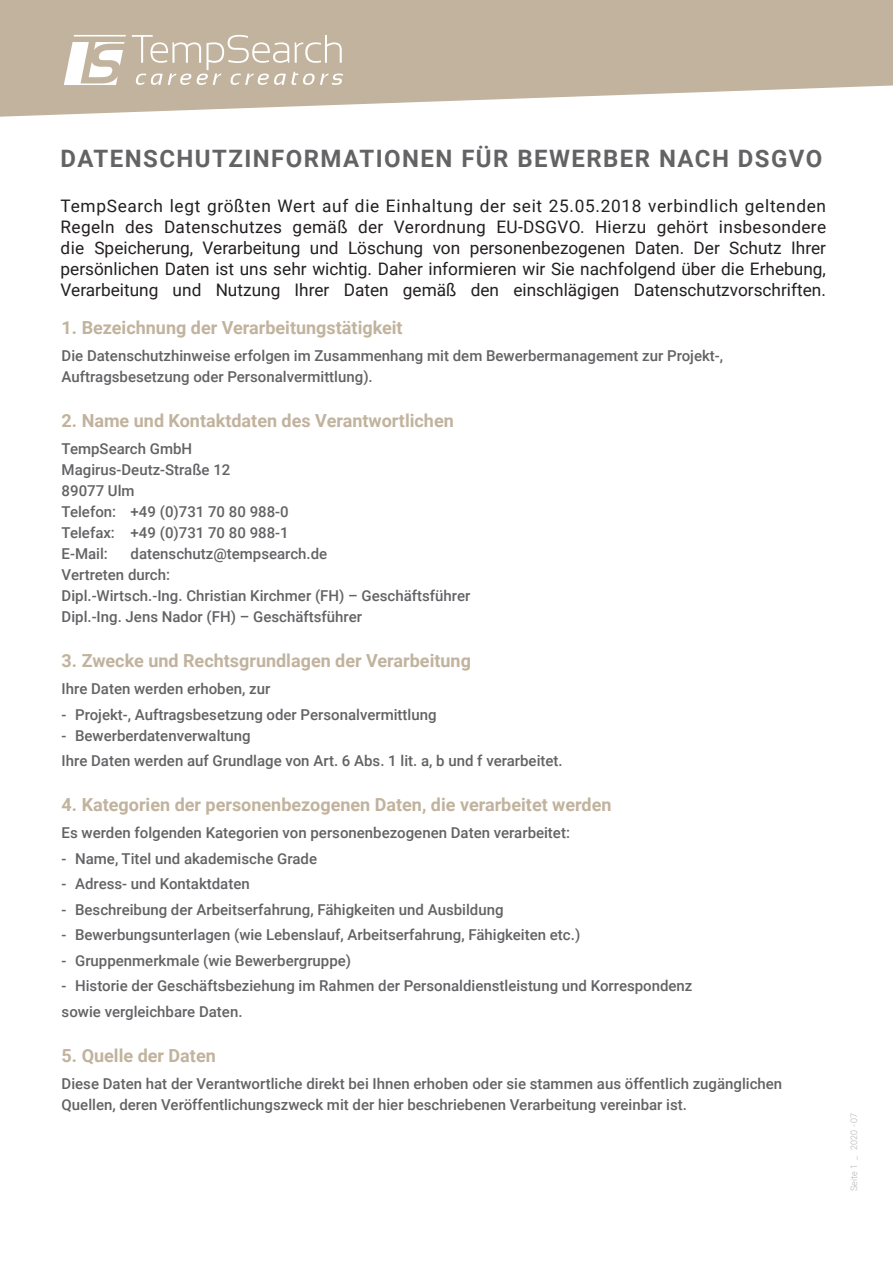
<style>
.page{position:relative;width:893px;height:1263px;background:#fff}
.page>*{position:absolute;margin:0;border:0;box-sizing:border-box;transform-origin:0 0}
.t1{font:700 24px "Roboto";letter-spacing:.06em;color:#636366}
.t2{font:700 18px "Roboto";color:#c1b39d}
.t3{font:17.25px/21px "Roboto";color:#231f20;text-align:justify}
.t4{font:500 15px/21px "Roboto";color:#636366}
.t5{font:300 9px "Roboto";color:#b2b3b7}
</style>
<div class="page">
<svg style="left:0;top:0;width:893px;height:117px;fill:#c1b39d"></svg>
<svg style="left:64px;top:42px;width:61px;height:43px"></svg>
<hr style="left:74px;top:35px;width:52px;height:2px;background:#fff">
<svg style="left:132px;top:35px;width:211px;height:50px;background:#cbbfad"></svg>
<h1 class="t1" style="left:61px;top:141px;width:763px">DATENSCHUTZINFORMATIONEN FÜR BEWERBER NACH DSGVO</h1>
<p class="t3" style="left:61px;top:195px;width:767px">TempSearch legt größten Wert auf die Einhaltung der seit 25.05.2018 verbindlich geltenden Regeln des Datenschutzes gemäß der Verordnung EU-DSGVO. Hierzu gehört insbesondere die Speicherung, Verarbeitung und Löschung von personenbezogenen Daten. Der Schutz Ihrer persönlichen Daten ist uns sehr wichtig. Daher informieren wir Sie nachfolgend über die Erhebung, Verarbeitung und Nutzung Ihrer Daten gemäß den einschlägigen Datenschutzvorschriften.</p>
<p class="t2" style="left:62px;top:315px;width:343px">1. Bezeichnung der Verarbeitungstätigkeit</p>
<p class="t4" style="left:62px;top:345px;width:663px">Die Datenschutzhinweise erfolgen im Zusammenhang mit dem Bewerbermanagement zur Projekt-,<br>Auftragsbesetzung oder Personalvermittlung).</p>
<p class="t2" style="left:62px;top:408px;width:394px">2. Name und Kontaktdaten des Verantwortlichen</p>
<p class="t4" style="left:62px;top:438px;width:229px">TempSearch GmbH<br>Magirus-Deutz-Straße 12<br>89077 Ulm<br>Telefon: +49 (0)731 70 80 988-0<br>Telefax: +49 (0)731 70 80 988-1<br>E-Mail:</p>
<p class="t4" style="left:62px;top:543px;width:410px;text-indent:69px">datenschutz@tempsearch.de<br>Vertreten durch:<br>Dipl.-Wirtsch.-Ing. Christian Kirchmer (FH) – Geschäftsführer Dipl.-Ing. Jens Nador (FH) – Geschäftsführer</p>
<p class="t2" style="left:62px;top:648px;width:411px">3. Zwecke und Rechtsgrundlagen der Verarbeitung</p>
<p class="t4" style="left:62px;top:678px;width:210px">Ihre Daten werden erhoben, zur</p>
<p class="t4" style="left:62px;top:703px;width:376px">- Projekt-, Auftragsbesetzung oder Personalvermittlung</p>
<p class="t4" style="left:62px;top:722px;width:503px;line-height:25.5px">- Bewerberdatenverwaltung<br>Ihre Daten werden auf Grundlage von Art. 6 Abs. 1 lit. a, b und f verarbeitet.</p>
<p class="t2" style="left:62px;top:792px;width:551px">4. Kategorien der personenbezogenen Daten, die verarbeitet werden</p>
<p class="t4" style="left:62px;top:822px;width:510px">Es werden folgenden Kategorien von personenbezogenen Daten verarbeitet:</p>
<p class="t4" style="left:62px;top:847px;width:257px">- Name, Titel und akademische Grade</p>
<p class="t4" style="left:62px;top:873px;width:190px">- Adress- und Kontaktdaten</p>
<p class="t4" style="left:62px;top:898px;width:443px">- Beschreibung der Arbeitserfahrung, Fähigkeiten und Ausbildung</p>
<p class="t4" style="left:62px;top:924px;width:520px">- Bewerbungsunterlagen (wie Lebenslauf, Arbeitserfahrung, Fähigkeiten etc.)</p>
<p class="t4" style="left:62px;top:949px;width:291px">- Gruppenmerkmale (wie Bewerbergruppe)</p>
<p class="t4" style="left:62px;top:973px;width:632px;line-height:25.5px">- Historie der Geschäftsbeziehung im Rahmen der Personaldienstleistung und Korrespondenz sowie vergleichbare Daten.</p>
<p class="t2" style="left:62px;top:1043px;width:156px">5. Quelle der Daten</p>
<p class="t4" style="left:62px;top:1072px;width:722px">Diese Daten hat der Verantwortliche direkt bei Ihnen erhoben oder sie stammen aus öffentlich zugänglichen<br>Quellen, deren Veröffentlichungszweck mit der hier beschriebenen Verarbeitung vereinbar ist.</p>
<p class="t5" style="left:848px;top:1191px;width:80px;rotate:-90deg">Seite 1 _ 2020 - 07</p>
</div>
